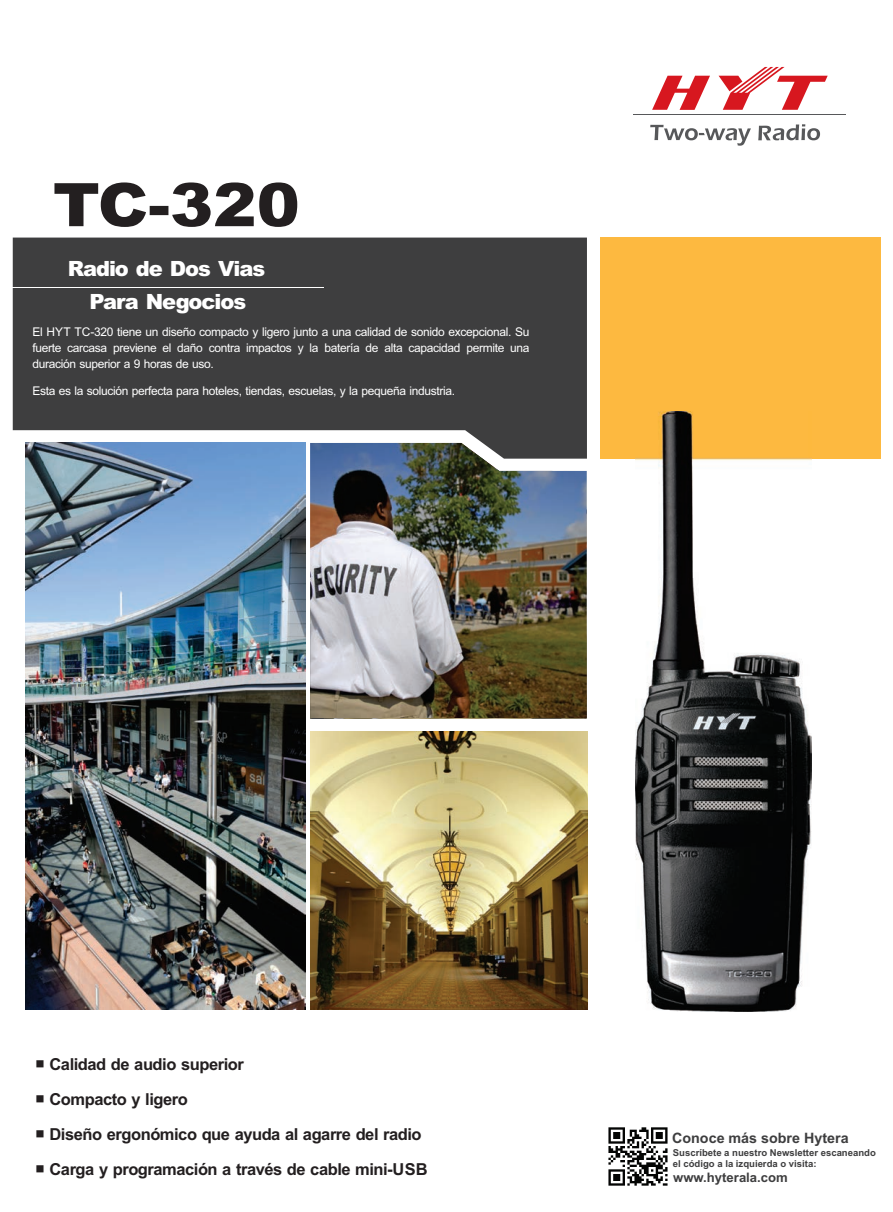
<style>
.page{position:relative;width:893px;height:1212px;background:#fff}
.page>*{position:absolute;margin:0;border:0;box-sizing:border-box;transform-origin:0 0}
.t1{font:900 21px "Arial";letter-spacing:-.05em;color:#fff}
.t2{font:700 16.5px "Arial";letter-spacing:-.03em;color:#231f20}
.t3{font:700 14.25px "Arial";color:#3e3e3f}
.t4{font:700 13.05px "Arial";color:#3e3e3f}
.t5{font:12px/16px "Arial";letter-spacing:-.03em;color:#fff;text-align:justify}
.t6{font:700 9.6px/10.6px "Arial";color:#3e3e3f}
.s1{font-family:"Arial Unicode MS";font-weight:400}
</style>
<div class="page">
<img style="left:608px;top:1127px;width:60px;height:59px">
<img style="left:310px;top:731px;width:277px;height:278px">
<div style="left:13px;top:238px;width:574px;height:221px;background:#3e3e3f"></div>
<svg style="left:54px;top:182px;width:243px;height:45px"></svg>
<hr style="left:13px;top:287px;width:311px;height:1px;background:#fff">
<div style="left:600px;top:237px;width:280px;height:222px;background:#fdb940"></div>
<img style="left:635px;top:411px;width:176px;height:601px">
<img style="left:310px;top:443px;width:277px;height:274px">
<img style="left:26px;top:442px;width:280px;height:567px">
<hr style="left:634px;top:114px;width:212px;height:1px;background:#57585a">
<svg style="left:652px;top:67px;width:176px;height:43px"></svg>
<svg style="left:758px;top:124px;width:62px;height:16px"></svg>
<svg style="left:650px;top:125px;width:101px;height:21px"></svg>
<h1 class="t1" style="left:68px;top:261px;width:199px">Radio de Dos Vias</h1>
<h1 class="t1" style="left:89px;top:294px;width:158px">Para Negocios</h1>
<p class="t5" style="left:32px;top:325px;width:499px">El HYT TC-320 tiene un diseño compacto y ligero junto a una calidad de sonido excepcional. Su fuerte carcasa previene el daño contra impactos y la batería de alta capacidad permite una duración superior a 9 horas de uso.</p>
<p class="t5" style="left:32px;top:384px;width:424px">Esta es la solución perfecta para hoteles, tiendas, escuelas, y la pequeña industria.</p>
<h2 class="t2" style="left:35px;top:1058px;width:210px"><span class="s1">■</span> Calidad de audio superior</h2>
<h2 class="t2" style="left:35px;top:1093px;width:154px"><span class="s1">■</span> Compacto y ligero</h2>
<h2 class="t2" style="left:35px;top:1128px;width:388px"><span class="s1">■</span> Diseño ergonómico que ayuda al agarre del radio</h2>
<h2 class="t2" style="left:35px;top:1163px;width:394px"><span class="s1">■</span> Carga y programación a través de cable mini-USB</h2>
<p class="t3" style="left:672px;top:1132px;width:178px">Conoce más sobre Hytera</p>
<p class="t6" style="left:673px;top:1148px;width:204px">Suscríbete a nuestro Newsletter escaneando el código a la izquierda o visita:</p>
<p class="t4" style="left:673px;top:1172px;width:116px">www.hyterala.com</p>
</div>
